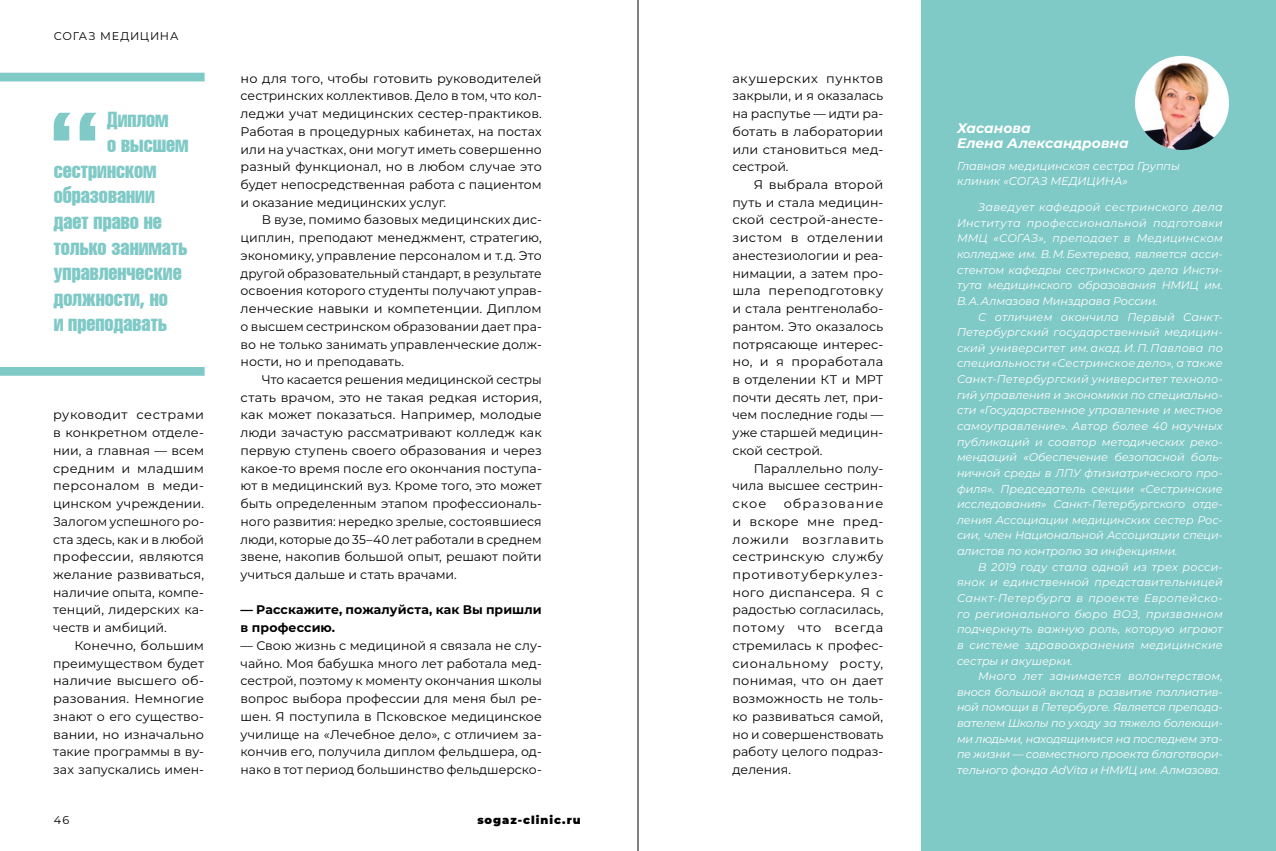
<style>
.page{position:relative;width:1276px;height:851px;background:#fff}
.page>*{position:absolute;margin:0;border:0;box-sizing:border-box;transform-origin:0 0}
.t1{font:21.25px "A1012 Helvetika Co Mpress";color:#7fc9c6}
.t2{font:italic 700 13.75px/15px "Montserrat";color:#fff}
.t3{font:12.5px/17.8px "Montserrat";color:#000;text-align:justify}
.t4{font:700 12.5px/17.8px "Montserrat";letter-spacing:.01em;color:#000}
.t5{font:italic 11.25px/15px "Montserrat";letter-spacing:-.005em;color:#fff}
.t6{font:11.25px "Montserrat";letter-spacing:.065em;color:#000}
.t7{font:900 11.25px "Montserrat";letter-spacing:.085em;color:#000}
.t8{font:italic 11.12px/15.6px "Montserrat";letter-spacing:-.01em;color:#fff;text-align:justify}
</style>
<div class="page">
<svg style="left:54px;top:113px;width:43px;height:27px"></svg>
<div style="left:921px;top:0;width:355px;height:850px;background:#7fc9c6"></div>
<img style="left:1135px;top:56px;width:94px;height:94px;border-radius:47px">
<div style="left:0;top:73px;width:205px;height:8px;background:#7fc9c6"></div>
<div style="left:0;top:367px;width:205px;height:8px;background:#7fc9c6"></div>
<hr style="left:638px;top:0;width:1px;height:850px;background:#000">
<p class="t6" style="left:54px;top:28px;width:126px">СОГАЗ МЕДИЦИНА</p>
<h1 class="t1" style="left:107px;top:108px;width:63px">Диплом</h1>
<h1 class="t1" style="left:107px;top:133px;width:83px">о высшем</h1>
<h1 class="t1" style="left:54px;top:159px;width:104px">сестринском</h1>
<h1 class="t1" style="left:54px;top:184px;width:102px">образовании</h1>
<h1 class="t1" style="left:54px;top:210px;width:110px">дает право не</h1>
<h1 class="t1" style="left:54px;top:235px;width:135px">только занимать</h1>
<h1 class="t1" style="left:54px;top:261px;width:129px">управленческие</h1>
<h1 class="t1" style="left:54px;top:286px;width:116px">должности, но</h1>
<h1 class="t1" style="left:54px;top:312px;width:115px">и преподавать</h1>
<p class="t3" style="left:53px;top:405px;width:152px">руководит сестрами в конкретном отделе&shy;нии, а главная — всем средним и младшим персоналом в меди&shy;цинском учреждении.<br>Залогом успешного ро&shy;ста здесь, как и в любой профессии, являются желание развиваться, наличие опыта, компе&shy;тенций, лидерских ка&shy;честв и амбиций.</p>
<p class="t3" style="left:53px;top:636px;width:152px;text-indent:21px">Конечно, большим преимуществом будет наличие высшего об&shy;разования. Немногие знают о его существо&shy;вании, но изначально такие программы в ву&shy;зах запускались имен-</p>
<p class="t3" style="left:240px;top:69px;width:303px">но для того, чтобы готовить руководителей сестринских коллективов. Дело в том, что кол&shy;леджи учат медицинских сестер-практиков.<br>Работая в процедурных кабинетах, на постах или на участках, они могут иметь совершенно разный функционал, но в любом случае это будет непосредственная работа с пациентом и оказание медицинских услуг.</p>
<p class="t3" style="left:240px;top:211px;width:303px;text-indent:21px">В вузе, помимо базовых медицинских дис&shy;циплин, преподают менеджмент, стратегию, экономику, управление персоналом и т. д. Это другой образовательный стандарт, в результате освоения которого студенты получают управ&shy;ленческие навыки и компетенции. Диплом о высшем сестринском образовании дает пра&shy;во не только занимать управленческие долж&shy;ности, но и преподавать.</p>
<p class="t3" style="left:240px;top:370px;width:303px;text-indent:21px">Что касается решения медицинской сестры стать врачом, это не такая редкая история, как может показаться. Например, молодые люди зачастую рассматривают колледж как первую ступень своего образования и через какое-то время после его окончания поступа&shy;ют в медицинский вуз. Кроме того, это может быть определенным этапом профессиональ&shy;ного развития: нередко зрелые, состоявшиеся люди, которые до 35–40 лет работали в среднем звене, накопив большой опыт, решают пойти учиться дальше и стать врачами.</p>
<p class="t4" style="left:240px;top:600px;width:303px">— Расскажите, пожалуйста, как Вы пришли в профессию.</p>
<p class="t3" style="left:240px;top:636px;width:303px">— Свою жизнь с медициной я связала не слу&shy;чайно. Моя бабушка много лет работала мед&shy;сестрой, поэтому к моменту окончания школы вопрос выбора профессии для меня был ре&shy;шен. Я поступила в Псковское медицинское училище на «Лечебное дело», с отличием за&shy;кончив его, получила диплом фельдшера, од&shy;нако в тот период большинство фельдшерско-</p>
<p class="t6" style="left:54px;top:812px;width:17px">46</p>
<p class="t7" style="left:477px;top:811px;width:105px">sogaz-clinic.ru</p>
<p class="t3" style="left:732px;top:69px;width:152px">акушерских пунктов закрыли, и я оказалась на распутье — идти ра&shy;ботать в лаборатории или становиться мед&shy;сестрой.</p>
<p class="t3" style="left:732px;top:175px;width:152px;text-indent:21px">Я выбрала второй путь и стала медицин&shy;ской сестрой-анесте&shy;зистом в отделении анестезиологии и реа&shy;нимации, а затем про&shy;шла переподготовку и стала рентгенолабо&shy;рантом. Это оказалось потрясающе интерес&shy;но, и я проработала в отделении КТ и МРТ почти десять лет, при&shy;чем последние годы — уже старшей медицин&shy;ской сестрой.</p>
<p class="t3" style="left:732px;top:459px;width:152px;text-indent:21px">Параллельно полу&shy;чила высшее сестрин&shy;ское</p>
<p class="t3" style="left:732px;top:494px;width:152px;text-indent:51px">образование и вскоре мне пред&shy;ложили возглавить сестринскую службу противотуберкулез&shy;ного диспансера. Я с радостью согласилась, потому что всегда стремилась к профес&shy;сиональному росту, понимая, что он дает возможность не толь&shy;ко развиваться самой, но и совершенствовать работу целого подраз&shy;деления.</p>
<p class="t2" style="left:957px;top:120px;width:173px">Хасанова<br>Елена Александровна</p>
<p class="t5" style="left:957px;top:158px;width:224px">Главная медицинская сестра Группы клиник «СОГАЗ МЕДИЦИНА»</p>
<p class="t8" style="left:957px;top:199px;width:267px;text-indent:21px">Заведует кафедрой сестринского дела Института профессиональной подготовки ММЦ «СОГАЗ», преподает в Медицинском колледже им. В. М. Бехтерева, является асси&shy;стентом кафедры сестринского дела Инсти&shy;тута медицинского образования НМИЦ им.<br>В. А. Алмазова Минздрава России.</p>
<p class="t8" style="left:957px;top:308px;width:267px;text-indent:21px">С отличием окончила Первый Санкт-Петербургский государственный медицин&shy;ский университет им. акад. И. П. Павлова по специальности «Сестринское дело», а также Санкт-Петербургский университет техноло&shy;гий управления и экономики по специально&shy;сти «Государственное управление и местное самоуправление». Автор более 40 научных публикаций и соавтор методических реко&shy;мендаций «Обеспечение безопасной боль&shy;ничной среды в ЛПУ фтизиатрического про&shy;филя». Председатель секции «Сестринские исследования» Санкт-Петербургского отде&shy;ления Ассоциации медицинских сестер Рос&shy;сии, член Национальной Ассоциации специ&shy;алистов по контролю за инфекциями.</p>
<p class="t8" style="left:957px;top:558px;width:267px;text-indent:21px">В 2019 году стала одной из трех росси&shy;янок и единственной представительницей Санкт-Петербурга в проекте Европейско&shy;го регионального бюро ВОЗ, призванном подчеркнуть важную роль, которую играют в системе здравоохранения медицинские сестры и акушерки.</p>
<p class="t8" style="left:957px;top:668px;width:267px;text-indent:21px">Много лет занимается волонтерством, внося большой вклад в развитие паллиатив&shy;ной помощи в Петербурге. Является препода&shy;вателем Школы по уходу за тяжело болеющи&shy;ми людьми, находящимися на последнем эта&shy;пе жизни — совместного проекта благотвори&shy;тельного фонда AdVita и НМИЦ им. Алмазова.</p>
</div>
